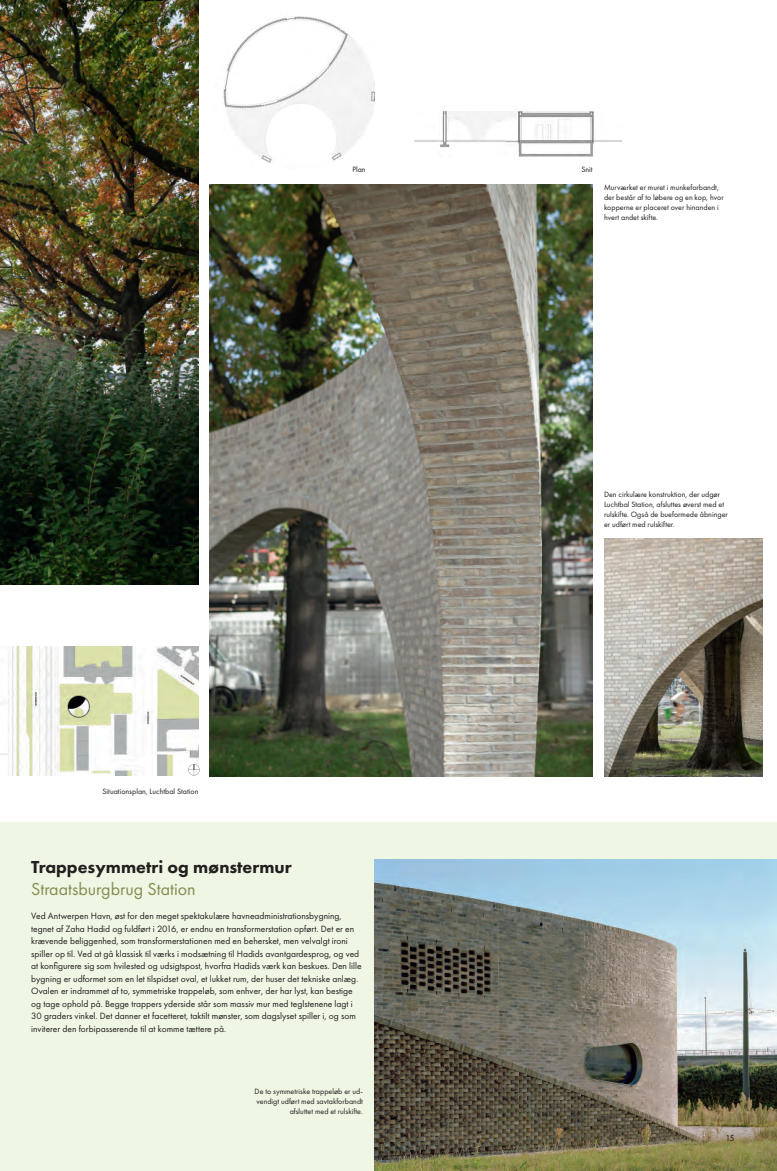
<style>
.page{position:relative;width:777px;height:1171px;background:#fff}
.page>*{position:absolute;margin:0;border:0;box-sizing:border-box;transform-origin:0 0}
.t1{font:800 18px "Futura PT";color:#231f20}
.t2{font:18px "Futura PT";color:#828d52}
.t3{font:9.5px/12.5px "Futura PT";color:#231f20}
.t4{font:9px "Futura PT";color:#231f20}
.t5{font:8px/10px "Futura PT";color:#231f20}
</style>
<div class="page">
<div style="left:0;top:822px;width:777px;height:349px;background:#eff6e4"></div>
<img style="left:604px;top:539px;width:159px;height:238px">
<img style="left:374px;top:859px;width:403px;height:312px">
<img style="left:210px;top:184px;width:382px;height:593px">
<img style="left:0;top:0;width:198px;height:584px">
<img style="left:0;top:646px;width:198px;height:129px">
<img style="left:223px;top:16px;width:152px;height:147px">
<img style="left:414px;top:111px;width:207px;height:45px">
<svg style="left:188px;top:764px;width:12px;height:11px"></svg>
<p class="t5" style="left:352px;top:164px;width:15px">Plan</p>
<p class="t5" style="left:581px;top:164px;width:13px">Snit</p>
<p class="t5" style="left:604px;top:183px;width:121px">Murværket er muret i munkeforbandt, der består af to løbere og en kop, hvor kopperne er placeret over hinanden i hvert andet skifte.</p>
<p class="t5" style="left:102px;top:786px;width:97px">Situationsplan, Luchtbal Station</p>
<h1 class="t1" style="left:31px;top:855px;width:262px">Trappesymmetri og mønstermur</h1>
<h1 class="t2" style="left:31px;top:878px;width:166px">Straatsburgbrug Station</h1>
<p class="t3" style="left:31px;top:910px;width:332px">Ved Antwerpen Havn, øst for den meget spektakulære havneadministrationsbygning, tegnet af Zaha Hadid og fuldført i 2016, er endnu en transformerstation opført. Det er en krævende beliggenhed, som transformerstationen med en behersket, men velvalgt ironi spiller op til. Ved at gå klassisk til værks i modsætning til Hadids avantgardesprog, og ved at konfigurere sig som hvilested og udsigtspost, hvorfra Hadids værk kan beskues. Den lille bygning er udformet som en let tilspidset oval, et lukket rum, der huser det tekniske anlæg.<br>Ovalen er indrammet af to, symmetriske trappeløb, som enhver, der har lyst, kan bestige og tage ophold på. Begge trappers yderside står som massiv mur med teglstenene lagt i 30 graders vinkel. Det danner et facetteret, taktilt mønster, som dagslyset spiller i, og som inviterer den forbipasserende til at komme tættere på.</p>
<p class="t5" style="left:255px;top:1086px;width:110px;text-align:right">De to symmetriske trappeløb er ud&shy;vendigt udført med savtakforbandt afsluttet med et rulskifte.</p>
<p class="t5" style="left:604px;top:489px;width:125px">Den cirkulære konstruktion, der udgør Luchtbal Station, afsluttes øverst med et rulskifte. Også de bueformede åbninger er udført med rulskifter.</p>
<p class="t4" style="left:725px;top:1132px;width:11px">15</p>
</div>
